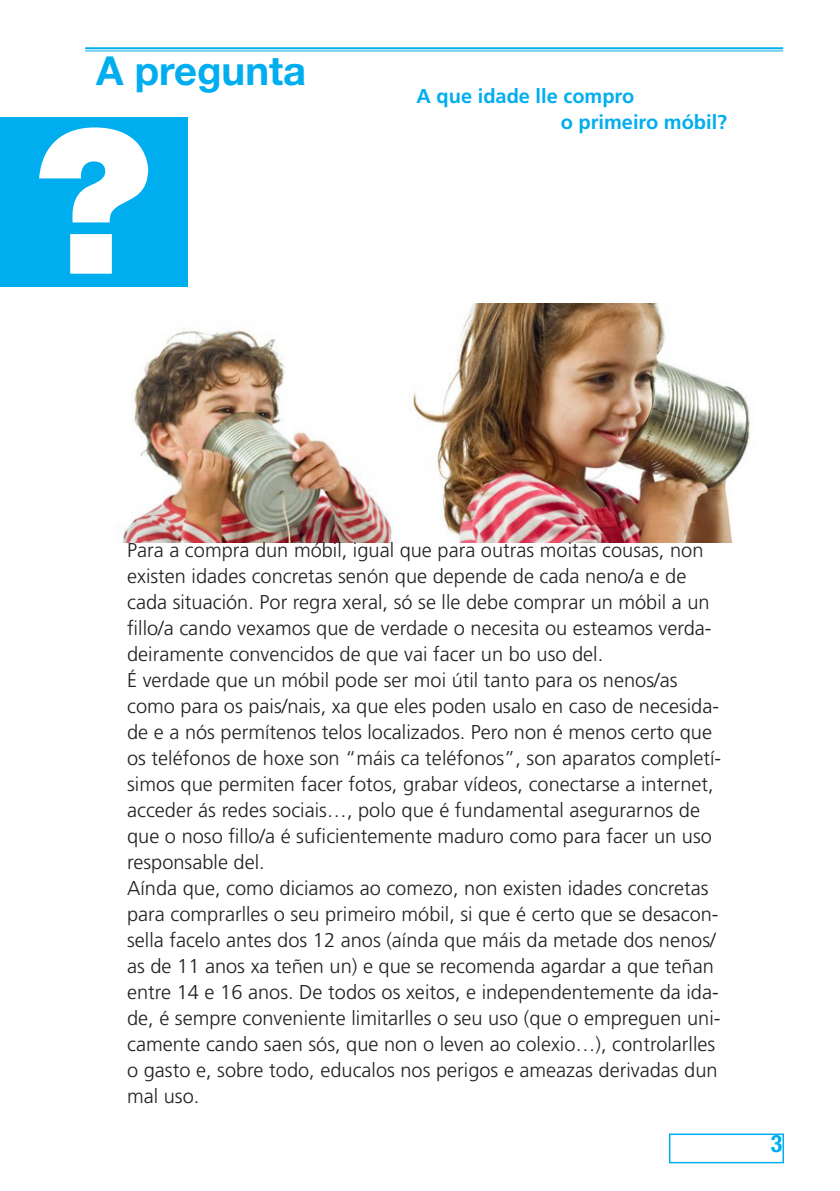
<style>
.page{position:relative;width:840px;height:1191px;background:#fff}
.page>*{position:absolute;margin:0;border:0;box-sizing:border-box;transform-origin:0 0}
.t1{font:900 200px "Helvetica Neue LT Std";color:#fff}
.t2{font:700 40px "Helvetica Neue LT Std";color:#00aeef}
.t3{font:700 condensed 24px "Helvetica Neue LT Std";color:#00aeef}
.t4{font:300 20px/26px "Frutiger LT Std";color:#231f20}
.t5{font:700 20px/26px "Frutiger LT Std";color:#00aeef}
</style>
<div class="page">
<img style="left:116px;top:303px;width:634px;height:239px">
<div style="left:668px;top:1133px;width:115px;height:30px;border:2px solid #00aeef"></div>
<hr style="left:85px;top:47px;width:697px;height:2px;background:#00aeef">
<hr style="left:85px;top:51px;width:697px;height:1px;background:#00aeef">
<div style="left:0;top:118px;width:187px;height:169px;background:#00aeef"></div>
<h2 class="t2" style="left:96px;top:46px;width:211px">A pregunta</h2>
<h1 class="t1" style="left:36px;top:83px;width:116px">?</h1>
<p class="t5" style="left:560px;top:83px;width:168px;text-indent:-144px">A que idade lle compro<br>o primeiro móbil?</p>
<p class="t4" style="left:127px;top:537px;width:595px">Para a compra dun móbil, igual que para outras moitas cousas, non existen idades concretas senón que depende de cada neno/a e de cada situación. Por regra xeral, só se lle debe comprar un móbil a un fillo/a cando vexamos que de verdade o necesita ou esteamos verda&shy;deiramente convencidos de que vai facer un bo uso del.<br>É verdade que un móbil pode ser moi útil tanto para os nenos/as como para os pais/nais, xa que eles poden usalo en caso de necesida&shy;de e a nós permítenos telos localizados. Pero non é menos certo que os teléfonos de hoxe son “máis ca teléfonos”, son aparatos completí&shy;simos que permiten facer fotos, grabar vídeos, conectarse a internet, acceder ás redes sociais…, polo que é fundamental asegurarnos de que o noso fillo/a é suficientemente maduro como para facer un uso responsable del.<br>Aínda que, como diciamos ao comezo, non existen idades concretas para comprarlles o seu primeiro móbil, si que é certo que se desacon&shy;sella facelo antes dos 12 anos (aínda que máis da metade dos nenos/ as de 11 anos xa teñen un) e que se recomenda agardar a que teñan entre 14 e 16 anos. De todos os xeitos, e independentemente da ida&shy;de, é sempre conveniente limitarlles o seu uso (que o empreguen uni&shy;camente cando saen sós, que non o leven ao colexio…), controlarlles o gasto e, sobre todo, educalos nos perigos e ameazas derivadas dun mal uso.</p>
<p class="t3" style="left:770px;top:1129px;width:13px">3</p>
</div>
